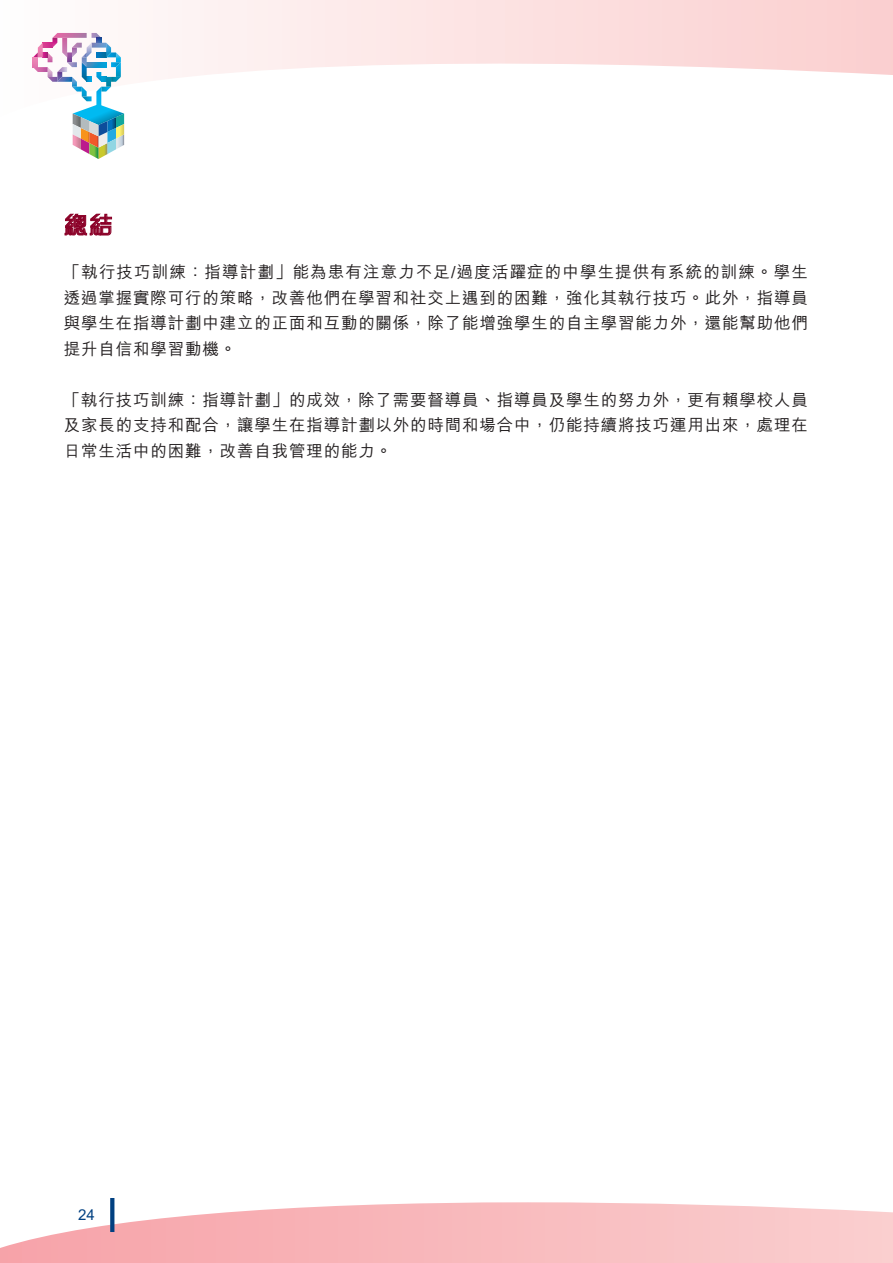
<style>
.page{position:relative;width:893px;height:1263px;background:#fff}
.page>*{position:absolute;margin:0;border:0;box-sizing:border-box;transform-origin:0 0}
.t1{font:500 24px "MJ Ngai HK";color:#8b0128}
.t2{font:500 16.5px/25.5px "M Hei HK";letter-spacing:.05em;color:#231f20;text-align:justify}
.t3{font:500 15px "M Hei HK";color:#014081}
</style>
<div class="page">
<svg style="left:0;top:1202px;width:892px;height:61px"></svg>
<svg style="left:32px;top:0;width:860px;height:117px"></svg>
<svg style="left:110px;top:1198px;width:4px;height:34px"></svg>
<img style="left:33px;top:33px;width:91px;height:126px">
<svg style="left:892px;top:1212px;width:1px;height:51px"></svg>
<svg style="left:892px;top:0;width:1px;height:75px"></svg>
<svg style="left:65px;top:214px;width:47px;height:22px"></svg>
<p class="t1" style="left:64px;top:208px;width:51px">總結</p>
<p class="t2" style="left:64px;top:258px;width:746px">「執行技巧訓練：指導計劃」能為患有注意力不足/過度活躍症的中學生提供有系統的訓練。學生透過掌握實際可行的策略，改善他們在學習和社交上遇到的困難，強化其執行技巧。此外，指導員與學生在指導計劃中建立的正面和互動的關係，除了能增強學生的自主學習能力外，還能幫助他們提升自信和學習動機。</p>
<p class="t2" style="left:64px;top:386px;width:746px">「執行技巧訓練：指導計劃」的成效，除了需要督導員、指導員及學生的努力外，更有賴學校人員及家長的支持和配合，讓學生在指導計劃以外的時間和場合中，仍能持續將技巧運用出來，處理在日常生活中的困難，改善自我管理的能力。</p>
<p class="t3" style="left:78px;top:1203px;width:18px">24</p>
</div>
